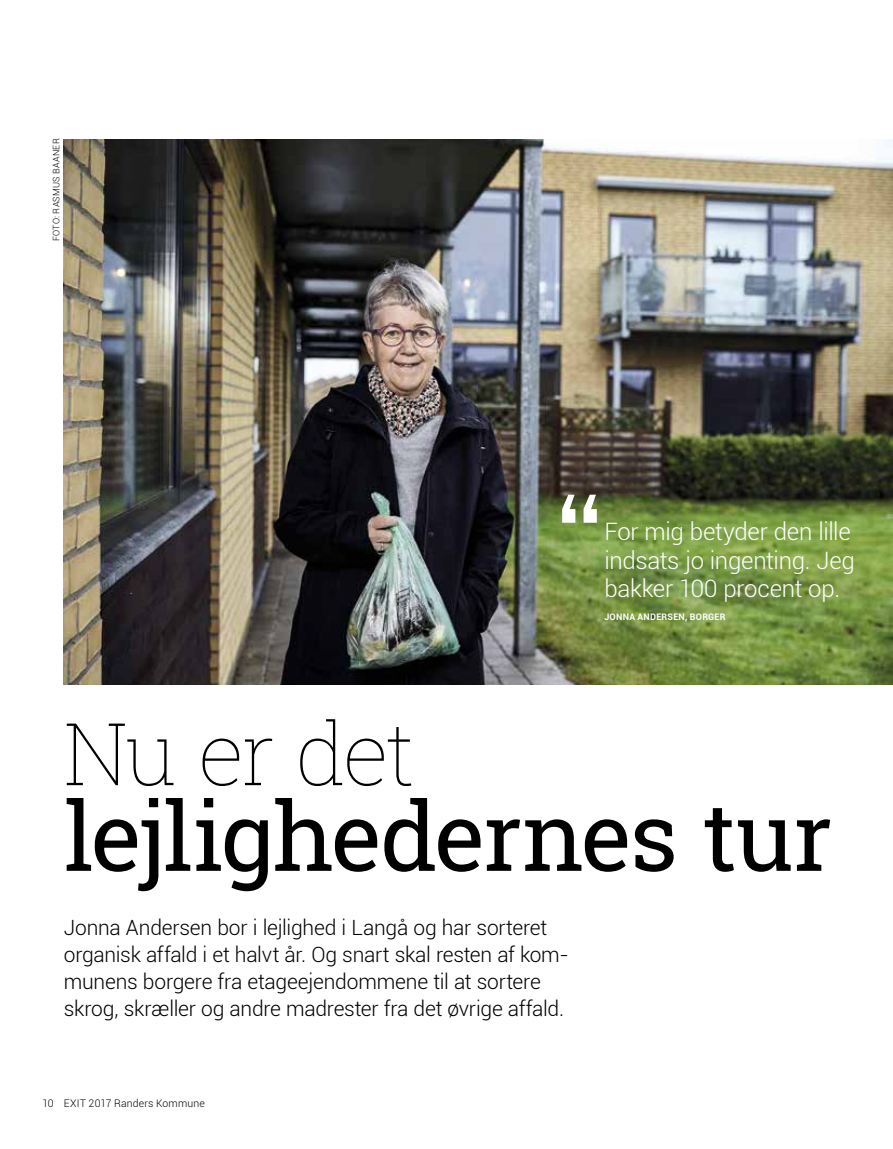
<style>
.page{position:relative;width:893px;height:1149px;background:#fff}
.page>*{position:absolute;margin:0;border:0;box-sizing:border-box;transform-origin:0 0}
.t1{font:96px "Trade Gothic Bold Two";color:#fff}
.t2{font:95.55px "Roboto Slab";letter-spacing:-.03em;color:#000}
.t3{font:100 86.55px "Roboto Slab";letter-spacing:-.045em;color:#000}
.t4{font:300 24px/28.5px "Roboto";letter-spacing:-.015em;color:#fff}
.t5{font:300 21px/27px "Roboto";letter-spacing:-.01em;color:#000}
.t6{font:300 10.5px "Roboto";letter-spacing:.015em;color:#000}
.t7{font:700 9px "Roboto";letter-spacing:.03em;color:#fff}
.t8{font:300 9px "Roboto";letter-spacing:.035em;color:#000}
</style>
<div class="page">
<hr style="left:892px;top:21px;width:1px;height:357px;background:#ddeacd">
<img style="left:64px;top:139px;width:829px;height:545px">
<p class="t8" style="left:50px;top:241px;width:101px;rotate:-90deg">Foto: Rasmus Baan er</p>
<h1 class="t1" style="left:558px;top:471px;width:44px">“</h1>
<p class="t4" style="left:604px;top:516px;width:252px">For mig betyder den lille indsats jo ingenting. Jeg bakker 100 procent op.</p>
<p class="t7" style="left:604px;top:610px;width:123px">JONNA ANDERSEN, BORGER</p>
<h3 class="t3" style="left:64px;top:694px;width:353px">Nu er det</h3>
<h2 class="t2" style="left:64px;top:770px;width:770px">lejlighedernes tur</h2>
<p class="t5" style="left:64px;top:912px;width:506px">Jonna Andersen bor i lejlighed i Langå og har sorteret organisk affald i et halvt år. Og snart skal resten af kom&shy;munens borgere fra etageejendommene til at sortere skrog, skræller og andre madrester fra det øvrige affald.</p>
<p class="t6" style="left:43px;top:1095px;width:164px">10 EXIT 2017 Randers Kommune</p>
</div>
